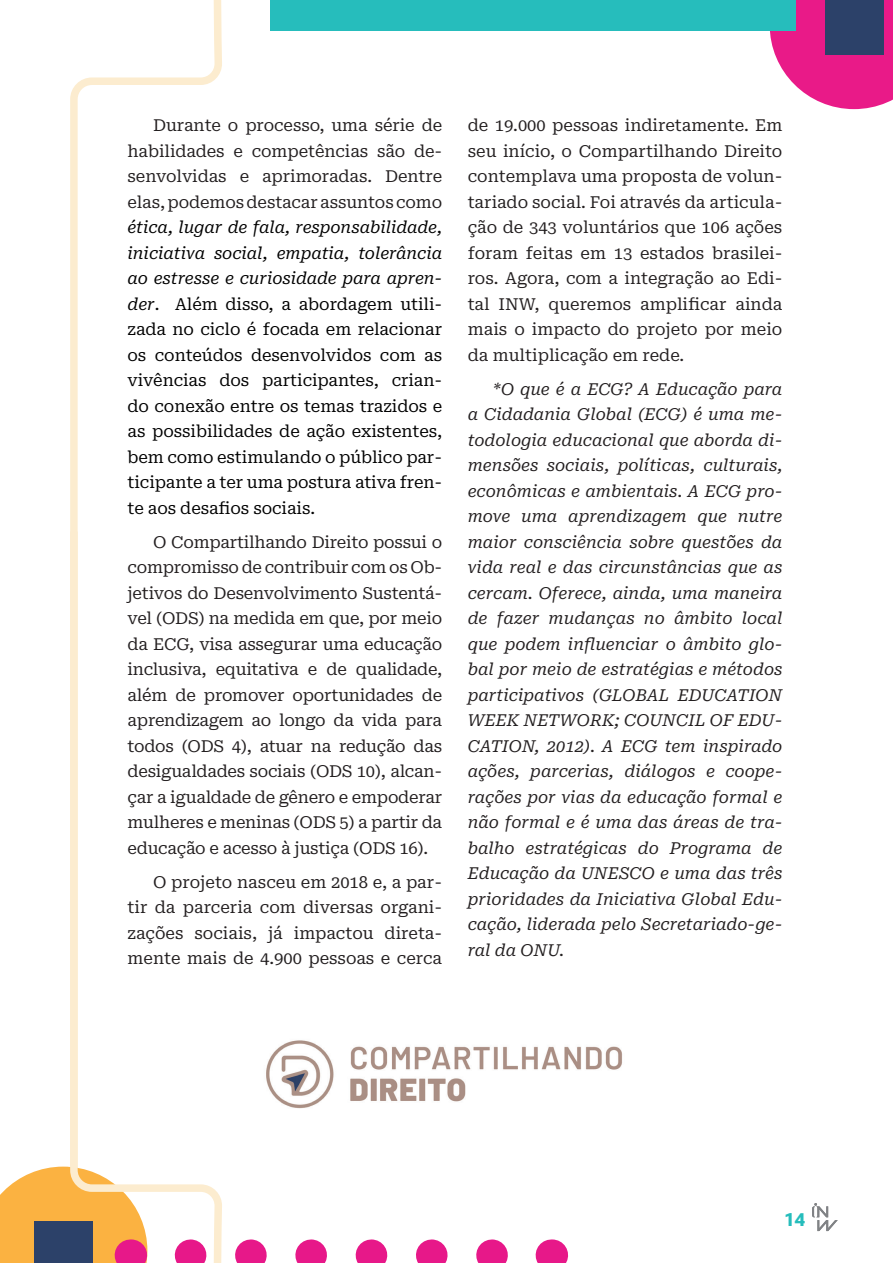
<style>
.page{position:relative;width:893px;height:1263px;background:#fff}
.page>*{position:absolute;margin:0;border:0;box-sizing:border-box;transform-origin:0 0}
.t1{font:18px "Roboto Flex";color:#26bdbc}
.t2{font:16.5px/25.5px "Roboto Serif";letter-spacing:-.005em;color:#231f20;text-align:justify}
.t3{font:italic 16.5px/25.5px "Roboto Serif";color:#231f20;text-align:justify}
.t4{font:16.5px/25.5px "Roboto Serif";letter-spacing:-.005em;color:#000001;text-align:justify}
.s1{font-style:italic}
</style>
<div class="page">
<svg style="left:70px;top:0;width:152px;height:524px"></svg>
<img style="left:266px;top:1040px;width:356px;height:69px">
<svg style="left:770px;top:0;width:123px;height:109px"></svg>
<div style="left:825px;top:0;width:58px;height:54px;background:#2c4169"></div>
<div style="left:270px;top:0;width:525px;height:30px;background:#26bdbc"></div>
<svg style="left:235px;top:1239px;width:273px;height:24px"></svg>
<svg style="left:0;top:1166px;width:66px;height:97px"></svg>
<svg style="left:551px;top:1239px;width:1px;height:24px"></svg>
<svg style="left:66px;top:524px;width:156px;height:739px"></svg>
<svg style="left:812px;top:1203px;width:26px;height:28px"></svg>
<p class="t2" style="left:128px;top:112px;width:316px;text-indent:26px">Durante o processo, uma série de habilidades e competências são de&shy;senvolvidas e aprimoradas. Dentre elas, podemos destacar assuntos como</p>
<p class="t4" style="left:128px;top:214px;width:316px"><span class="s1">ética, lugar de fala, responsabilidade, iniciativa social, empatia, tolerância ao estresse e curiosidade para apren&shy;der</span>. Além disso, a abordagem utili&shy;zada no ciclo é focada em relacionar os conteúdos desenvolvidos com as vivências dos participantes, crian&shy;do conexão entre os temas trazidos e as possibilidades de ação existentes, bem como estimulando o público par&shy;ticipante a ter uma postura ativa fren&shy;te aos desafios sociais.</p>
<p class="t2" style="left:128px;top:528px;width:316px;text-indent:26px">O Compartilhando Direito possui o compromisso de contribuir com os Ob&shy;jetivos do Desenvolvimento Sustentá&shy;vel (ODS) na medida em que, por meio da ECG, visa assegurar uma educação inclusiva, equitativa e de qualidade, além de promover oportunidades de aprendizagem ao longo da vida para todos (ODS 4), atuar na redução das desigualdades sociais (ODS 10), alcan&shy;çar a igualdade de gênero e empoderar mulheres e meninas (ODS 5) a partir da educação e acesso à justiça (ODS 16).</p>
<p class="t2" style="left:128px;top:868px;width:316px;text-indent:26px">O projeto nasceu em 2018 e, a par&shy;tir da parceria com diversas organi&shy;zações sociais, já impactou direta&shy;mente mais de 4.900 pessoas e cerca</p>
<p class="t2" style="left:468px;top:111px;width:316px">de 19.000 pessoas indiretamente. Em seu início, o Compartilhando Direito contemplava uma proposta de volun&shy;tariado social. Foi através da articula&shy;ção de 343 voluntários que 106 ações foram feitas em 13 estados brasilei&shy;ros. Agora, com a integração ao Edi&shy;tal INW, queremos amplificar ainda mais o impacto do projeto por meio da multiplicação em rede.</p>
<p class="t3" style="left:468px;top:375px;width:316px;text-indent:26px">*O que é a ECG? A Educação para a Cidadania Global (ECG) é uma me&shy;todologia educacional que aborda di&shy;mensões sociais, políticas, culturais, econômicas e ambientais. A ECG pro&shy;move uma aprendizagem que nutre maior consciência sobre questões da vida real e das circunstâncias que as cercam. Oferece, ainda, uma maneira de fazer mudanças no âmbito local que podem influenciar o âmbito glo&shy;bal por meio de estratégias e métodos participativos (GLOBAL EDUCATION WEEK NETWORK; COUNCIL OF EDU-CATION, 2012). A ECG tem inspirado ações, parcerias, diálogos e coope&shy;rações por vias da educação formal e não formal e é uma das áreas de tra&shy;balho estratégicas do Programa de Educação da UNESCO e uma das três prioridades da Iniciativa Global Edu&shy;cação, liderada pelo Secretariado-ge&shy;ral da ONU.</p>
<p class="t1" style="left:785px;top:1205px;width:22px">14</p>
</div>
